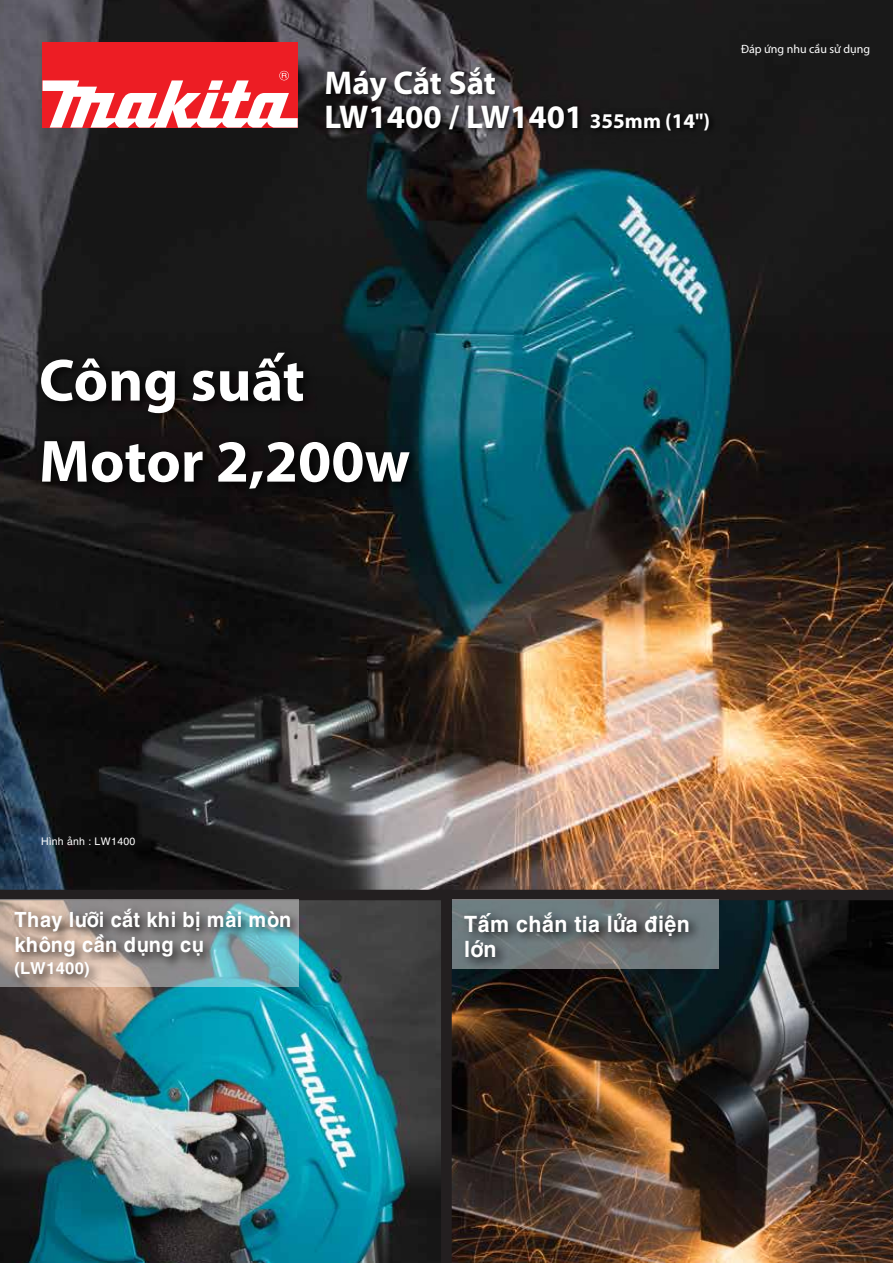
<style>
.page{position:relative;width:893px;height:1263px;background:#fff}
.page>*{position:absolute;margin:0;border:0;box-sizing:border-box;transform-origin:0 0}
.t1{font:700 60px/81px "Myriad Pro";color:#fff}
.t2{font:700 33px "Myriad Pro";color:#fff}
.t3{font:700 22.5px/25.5px "UTM Helve";color:#fff;scale:.95 1}
.t4{font:700 21px/25.5px "UTM Helve";color:#fff;scale:.95 1}
.t5{font:700 16.5px "UTM Helve";color:#fff}
.t6{font:12px "Myriad Pro";color:#fff}
.t7{font:10.5px "UTM Helve";color:#fff}
.s1{font-size:21px}
</style>
<div class="page">
<img style="left:0;top:0;width:893px;height:890px">
<img style="left:0;top:890px;width:441px;height:373px">
<img style="left:441px;top:890px;width:452px;height:373px">
<div style="left:453px;top:899px;width:266px;height:70px;background:#717c81"></div>
<img style="left:29px;top:341px;width:864px;height:314px">
<svg style="left:0;top:899px;width:299px;height:88px;background:#82adb3"></svg>
<img style="left:5px;top:899px;width:311px;height:75px">
<img style="left:5px;top:950px;width:176px;height:50px">
<img style="left:455px;top:902px;width:267px;height:78px">
<img style="left:319px;top:96px;width:401px;height:51px">
<img style="left:319px;top:61px;width:188px;height:51px">
<div style="left:43px;top:43px;width:255px;height:85px;background:#ed1d24"></div>
<svg style="left:43px;top:71px;width:255px;height:57px"></svg>
<h2 class="t2" style="left:324px;top:61px;width:173px">Máy Cắt Sắt</h2>
<h2 class="t2" style="left:324px;top:96px;width:387px">LW1400 / LW1401 <span class="s1">355mm (14")</span></h2>
<p class="t6" style="left:741px;top:42px;width:131px">Đáp ứng nhu cầu sử dụng</p>
<h1 class="t1" style="left:39px;top:338px;width:373px">Công suất<br>Motor 2,200w</h1>
<p class="t7" style="left:41px;top:833px;width:96px">Hình ảnh : LW1400</p>
<p class="t4" style="left:14px;top:903px;width:294px">Thay lưỡi cắt khi bị mài mòn không cần dụng cụ</p>
<p class="t5" style="left:14px;top:955px;width:77px">(LW1400)</p>
<p class="t3" style="left:464px;top:908px;width:240px">Tấm chắn tia lửa điện lớn</p>
</div>
